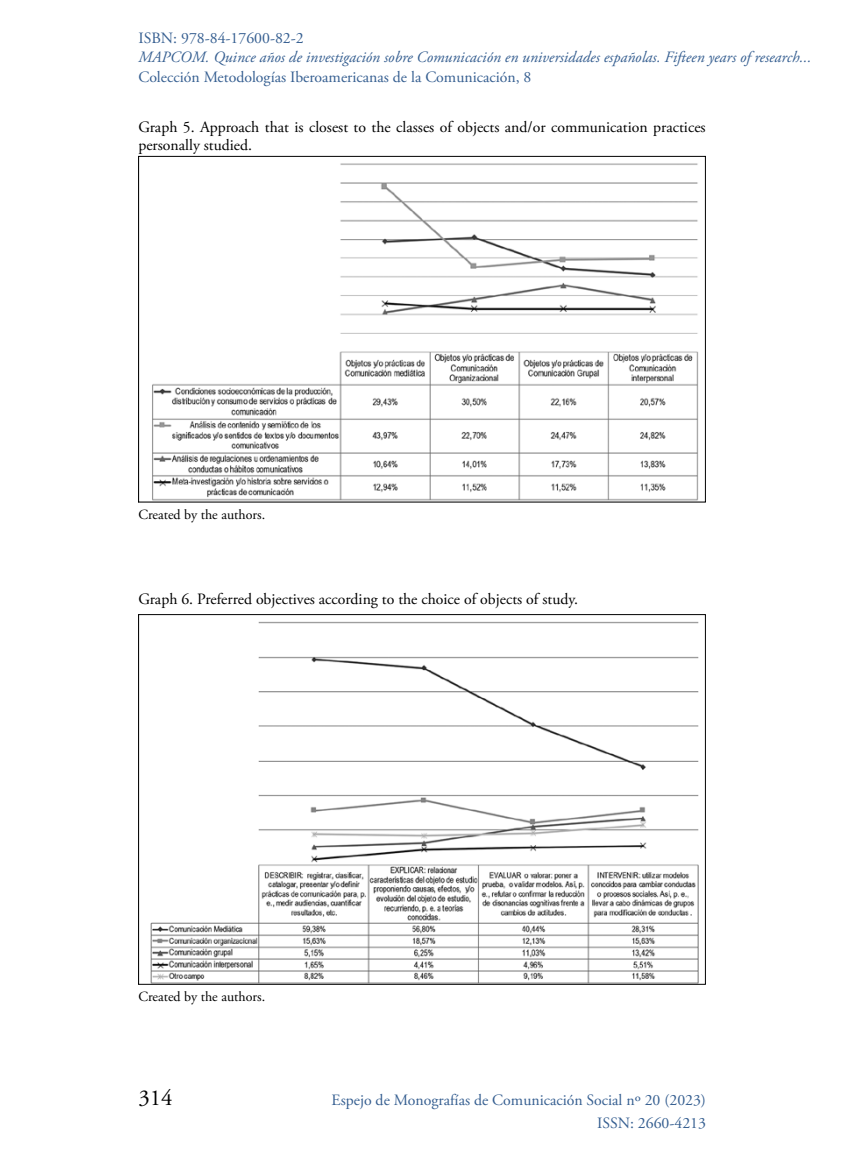
<style>
.page{position:relative;width:844px;height:1166px;background:#fff}
.page>*{position:absolute;margin:0;border:0;box-sizing:border-box;transform-origin:0 0}
.t1{font:22.75px "Adobe Garamond Pro";color:#000}
.Pie_Ilustracion{font:15.75px/17.5px "Adobe Garamond Pro";letter-spacing:-.02em;color:#000}
.t2{font:15.75px/23.1px "Adobe Garamond Pro";color:#365f91;text-align:right}
.t3{font:italic 15.75px "Adobe Garamond Pro";color:#365f91}
.Pie_Ilustracion-2{font:14px "Adobe Garamond Pro";color:#000}
</style>
<div class="page">
<img style="left:152px;top:163px;width:547px;height:337px">
<img style="left:150px;top:621px;width:549px;height:361px">
<p class="t2" style="left:138px;top:27px;width:167px">ISBN: 978-84-17600-82-2</p>
<p class="t2" style="left:138px;top:66px;width:394px">Colección Metodologías Iberoamericanas de la Comunicación, 8</p>
<p class="t3" style="left:138px;top:47px;width:674px">MAPCOM. Quince años de investigación sobre Comunicación en universidades españolas. Fifteen years of research...</p>
<p class="Pie_Ilustracion" style="left:138px;top:119px;width:568px">Graph 5. Approach that is closest to the classes of objects and/or communication practices personally studied.</p>
<p class="Pie_Ilustracion-2" style="left:138px;top:506px;width:128px">Created by the authors.</p>
<p class="Pie_Ilustracion" style="left:138px;top:591px;width:441px">Graph 6. Preferred objectives according to the choice of objects of study.</p>
<p class="Pie_Ilustracion-2" style="left:138px;top:988px;width:128px">Created by the authors.</p>
<h1 class="t1" style="left:138px;top:1084px;width:36px">314</h1>
<p class="t2" style="left:331px;top:1089px;width:376px">Espejo de Monografías de Comunicación Social nº 20 (2023)<br>ISSN: 2660-4213</p>
</div>
